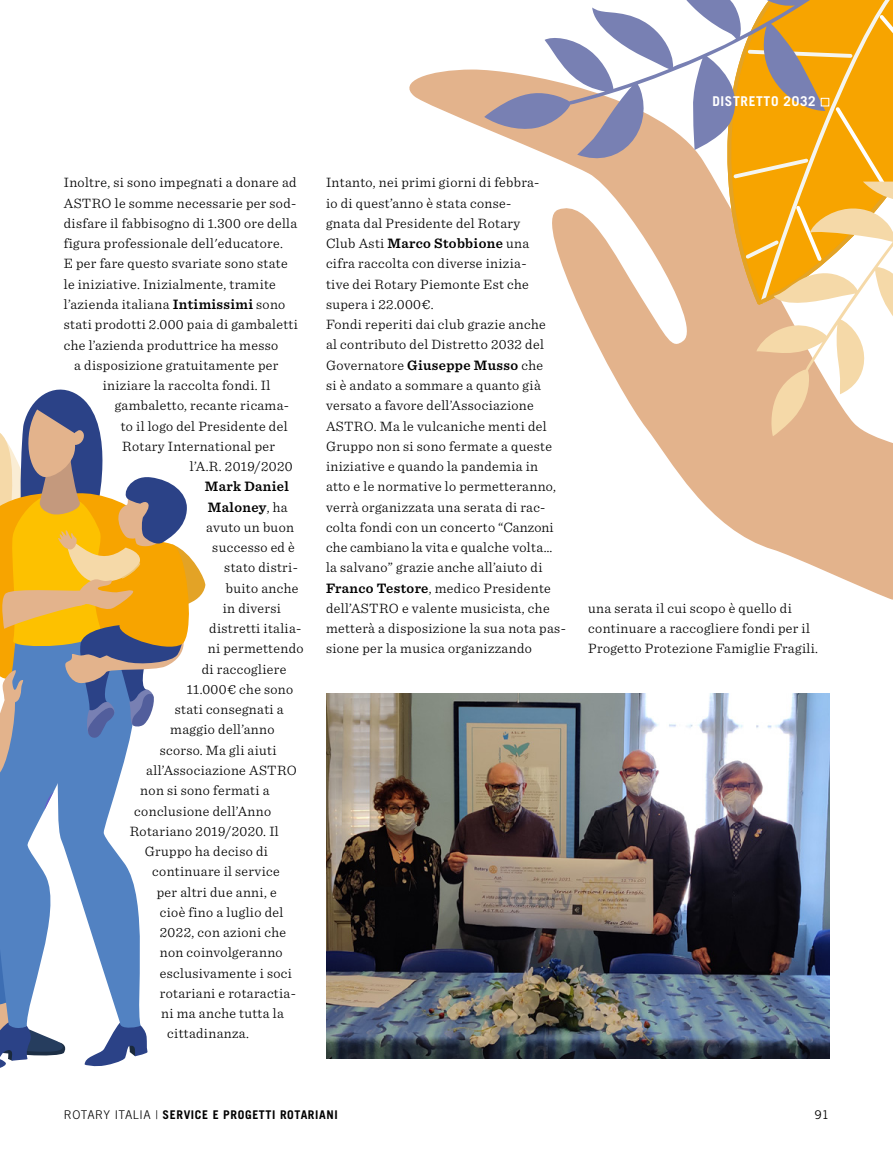
<style>
.page{position:relative;width:893px;height:1170px;background:#fff}
.page>*{position:absolute;margin:0;border:0;box-sizing:border-box;transform-origin:0 0}
.t1{font:300 14.25px/20.2px "Sentinel";letter-spacing:.025em;color:#000}
.t2{font:600 14.25px "Sentinel";letter-spacing:.025em;color:#000}
.t3{font:700 13.5px "Trade Gothic";letter-spacing:.05em;color:#fff}
.t4{font:700 12px "Trade Gothic";letter-spacing:.05em;color:#000}
.t5{font:12px "Trade Gothic";color:#000}
.s1{font-weight:600}
.s2{font-weight:300}
</style>
<div class="page">
<img style="left:326px;top:694px;width:503px;height:364px">
<svg style="left:409px;top:69px;width:484px;height:531px"></svg>
<svg style="left:0;top:389px;width:206px;height:679px"></svg>
<div style="left:685px;top:171px;width:41px;height:134px;background:#e3b38c"></div>
<svg style="left:733px;top:0;width:160px;height:436px"></svg>
<svg style="left:484px;top:0;width:345px;height:171px"></svg>
<div style="left:821px;top:98px;width:8px;height:8px;background:#f7a400;border:1px solid #fff"></div>
<p class="t3" style="left:712px;top:93px;width:105px">DISTRETTO 2032</p>
<p class="t1" style="left:64px;top:171px;width:236px">Inoltre, si sono impegnati a donare ad ASTRO le somme necessarie per sod&shy;disfare il fabbisogno di 1.300 ore della figura professionale dell'educatore.<br>E per fare questo svariate sono state le iniziative. Inizialmente, tramite l’azienda italiana <span class="s1">Intimissimi</span> sono stati prodotti 2.000 paia di gambaletti che l’azienda produttrice ha messo</p>
<p class="t1" style="left:74px;top:354px;width:206px">a disposizione gratuitamente per</p>
<p class="t1" style="left:103px;top:374px;width:169px">iniziare la raccolta fondi. Il</p>
<p class="t1" style="left:115px;top:394px;width:176px">gambaletto, recante ricama-</p>
<p class="t1" style="left:121px;top:414px;width:168px">to il logo del Presidente del</p>
<p class="t1" style="left:122px;top:435px;width:154px">Rotary International per</p>
<p class="t1" style="left:190px;top:455px;width:104px">l’A.R. 2019/2020</p>
<p class="t2" style="left:205px;top:475px;width:86px">Mark Daniel</p>
<p class="t2" style="left:208px;top:496px;width:81px">Maloney<span class="s2">, ha</span></p>
<p class="t1" style="left:206px;top:516px;width:89px">avuto un buon</p>
<p class="t1" style="left:212px;top:536px;width:84px">successo ed è</p>
<p class="t1" style="left:224px;top:556px;width:75px">stato distri-</p>
<p class="t1" style="left:226px;top:576px;width:74px">buito anche</p>
<p class="t1" style="left:223px;top:597px;width:60px">in diversi</p>
<p class="t1" style="left:209px;top:617px;width:94px">distretti italia-</p>
<p class="t1" style="left:208px;top:637px;width:97px">ni permettendo</p>
<p class="t1" style="left:202px;top:657px;width:86px">di raccogliere</p>
<p class="t1" style="left:187px;top:678px;width:108px">11.000€ che sono</p>
<p class="t1" style="left:175px;top:698px;width:110px">stati consegnati a</p>
<p class="t1" style="left:170px;top:718px;width:106px">maggio dell’anno</p>
<p class="t1" style="left:160px;top:738px;width:118px">scorso. Ma gli aiuti</p>
<p class="t1" style="left:146px;top:759px;width:152px">all’Associazione ASTRO</p>
<p class="t1" style="left:140px;top:779px;width:131px">non si sono fermati a</p>
<p class="t1" style="left:134px;top:799px;width:138px">conclusione dell’Anno</p>
<p class="t1" style="left:130px;top:819px;width:150px">Rotariano 2019/2020. Il</p>
<p class="t1" style="left:145px;top:840px;width:125px">Gruppo ha deciso di</p>
<p class="t1" style="left:152px;top:860px;width:129px">continuare il service</p>
<p class="t1" style="left:157px;top:880px;width:121px">per altri due anni, e</p>
<p class="t1" style="left:160px;top:900px;width:125px">cioè fino a luglio del</p>
<p class="t1" style="left:160px;top:921px;width:128px">2022, con azioni che</p>
<p class="t1" style="left:160px;top:941px;width:124px">non coinvolgeranno</p>
<p class="t1" style="left:160px;top:961px;width:134px">esclusivamente i soci</p>
<p class="t1" style="left:160px;top:981px;width:138px">rotariani e rotaractia-</p>
<p class="t1" style="left:161px;top:1002px;width:124px">ni ma anche tutta la</p>
<p class="t1" style="left:167px;top:1022px;width:83px">cittadinanza.</p>
<p class="t1" style="left:326px;top:171px;width:241px">Intanto, nei primi giorni di febbra-<br>io di quest’anno è stata conse-<br>gnata dal Presidente del Rotary<br>Club Asti <span class="s1">Marco Stobbione</span> una<br>cifra raccolta con diverse inizia-<br>tive dei Rotary Piemonte Est che supera i 22.000€.<br>Fondi reperiti dai club grazie anche<br>al contributo del Distretto 2032 del Governatore <span class="s1">Giuseppe Musso</span> che<br>si è andato a sommare a quanto già versato a favore dell’Associazione ASTRO. Ma le vulcaniche menti del Gruppo non si sono fermate a queste iniziative e quando la pandemia in atto e le normative lo permetteranno, verrà organizzata una serata di rac&shy;colta fondi con un concerto “Canzoni che cambiano la vita e qualche volta… la salvano” grazie anche all’aiuto di <span class="s1">Franco Testore</span>, medico Presidente dell’ASTRO e valente musicista, che metterà a disposizione la sua nota pas&shy;sione per la musica organizzando</p>
<p class="t1" style="left:588px;top:597px;width:231px">una serata il cui scopo è quello di continuare a raccogliere fondi per il<br>Progetto Protezione Famiglie Fragili.</p>
<p class="t4" style="left:64px;top:1107px;width:275px"><span class="s2">ROTARY ITALIA |</span> SERVICE E PROGETTI ROTARIANI</p>
<p class="t5" style="left:814px;top:1107px;width:16px">91</p>
</div>
